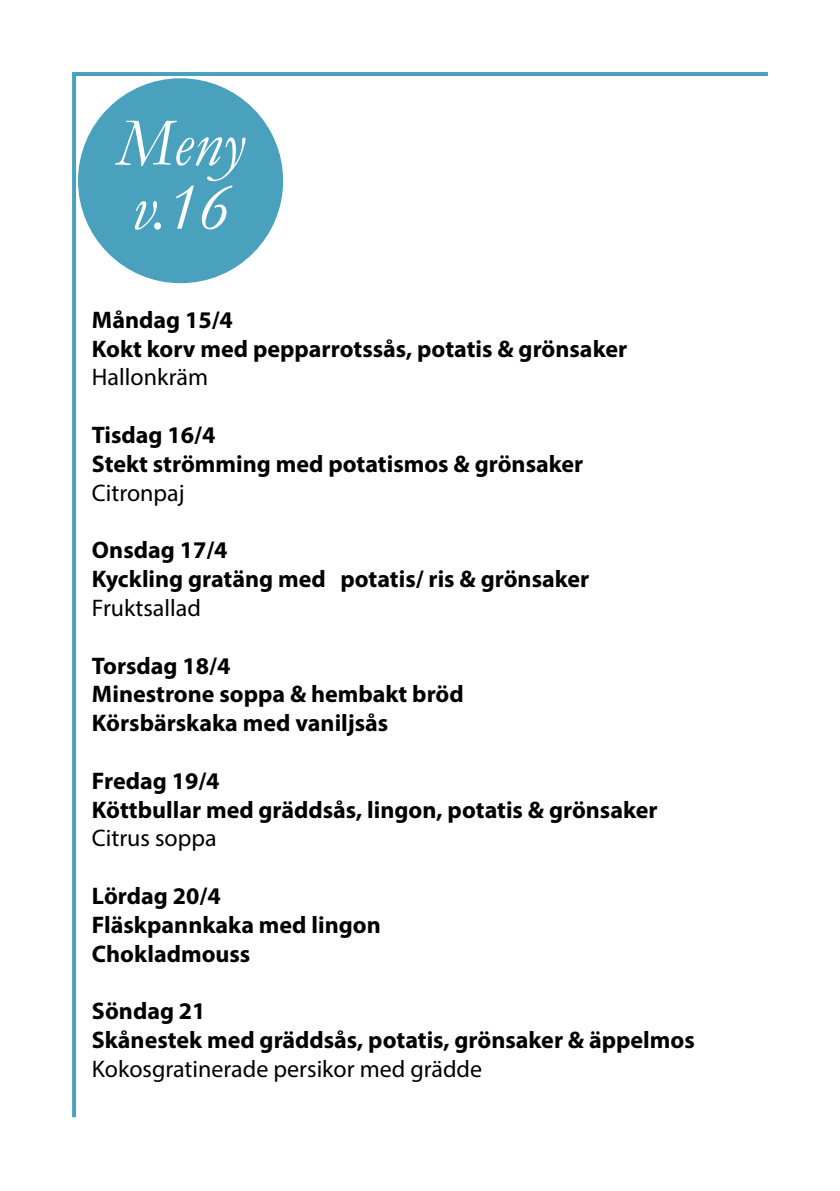
<style>
.page{position:relative;width:840px;height:1191px;background:#fff}
.page>*{position:absolute;margin:0;border:0;box-sizing:border-box;transform-origin:0 0}
.rubrik_Meny_aktivitet{font:italic 68px "Garamond";color:#fff}
.t1{font:700 24px "Myriad Pro";color:#000001}
.t2{font:24px "Myriad Pro";color:#000001}
</style>
<div class="page">
<div style="left:78px;top:78px;width:205px;height:205px;background:#4aa1bd;border-radius:50%"></div>
<hr style="left:72px;top:72px;width:695px;height:4px;background:#4aa1bd">
<svg style="left:72px;top:76px;width:4px;height:1041px;background:#4da2be"></svg>
<p class="rubrik_Meny_aktivitet" style="left:117px;top:97px;width:129px">Meny</p>
<p class="rubrik_Meny_aktivitet" style="left:131px;top:161px;width:100px">v.16</p>
<p class="t1" style="left:92px;top:304px;width:142px">Måndag 15/4</p>
<p class="t1" style="left:92px;top:333px;width:536px">Kokt korv med pepparrotssås, potatis &amp; grönsaker</p>
<p class="t2" style="left:92px;top:362px;width:118px">Hallonkräm</p>
<p class="t1" style="left:92px;top:419px;width:125px">Tisdag 16/4</p>
<p class="t1" style="left:92px;top:448px;width:492px">Stekt strömming med potatismos &amp; grönsaker</p>
<p class="t2" style="left:92px;top:478px;width:94px">Citronpaj</p>
<p class="t1" style="left:92px;top:534px;width:137px">Onsdag 17/4</p>
<p class="t1" style="left:92px;top:563px;width:498px">Kyckling gratäng med potatis/ ris &amp; grönsaker</p>
<p class="t2" style="left:92px;top:593px;width:110px">Fruktsallad</p>
<p class="t1" style="left:92px;top:650px;width:140px">Torsdag 18/4</p>
<p class="t1" style="left:92px;top:678px;width:373px">Minestrone soppa &amp; hembakt bröd</p>
<p class="t1" style="left:92px;top:707px;width:298px">Körsbärskaka med vaniljsås</p>
<p class="t1" style="left:92px;top:765px;width:129px">Fredag 19/4</p>
<p class="t1" style="left:92px;top:794px;width:567px">Köttbullar med gräddsås, lingon, potatis &amp; grönsaker</p>
<p class="t2" style="left:92px;top:823px;width:126px">Citrus soppa</p>
<p class="t1" style="left:92px;top:880px;width:130px">Lördag 20/4</p>
<p class="t1" style="left:92px;top:909px;width:290px">Fläskpannkaka med lingon</p>
<p class="t1" style="left:92px;top:938px;width:160px">Chokladmouss</p>
<p class="t1" style="left:92px;top:995px;width:115px">Söndag 21</p>
<p class="t1" style="left:92px;top:1024px;width:604px">Skånestek med gräddsås, potatis, grönsaker &amp; äppelmos</p>
<p class="t2" style="left:92px;top:1054px;width:391px">Kokosgratinerade persikor med grädde</p>
</div>
